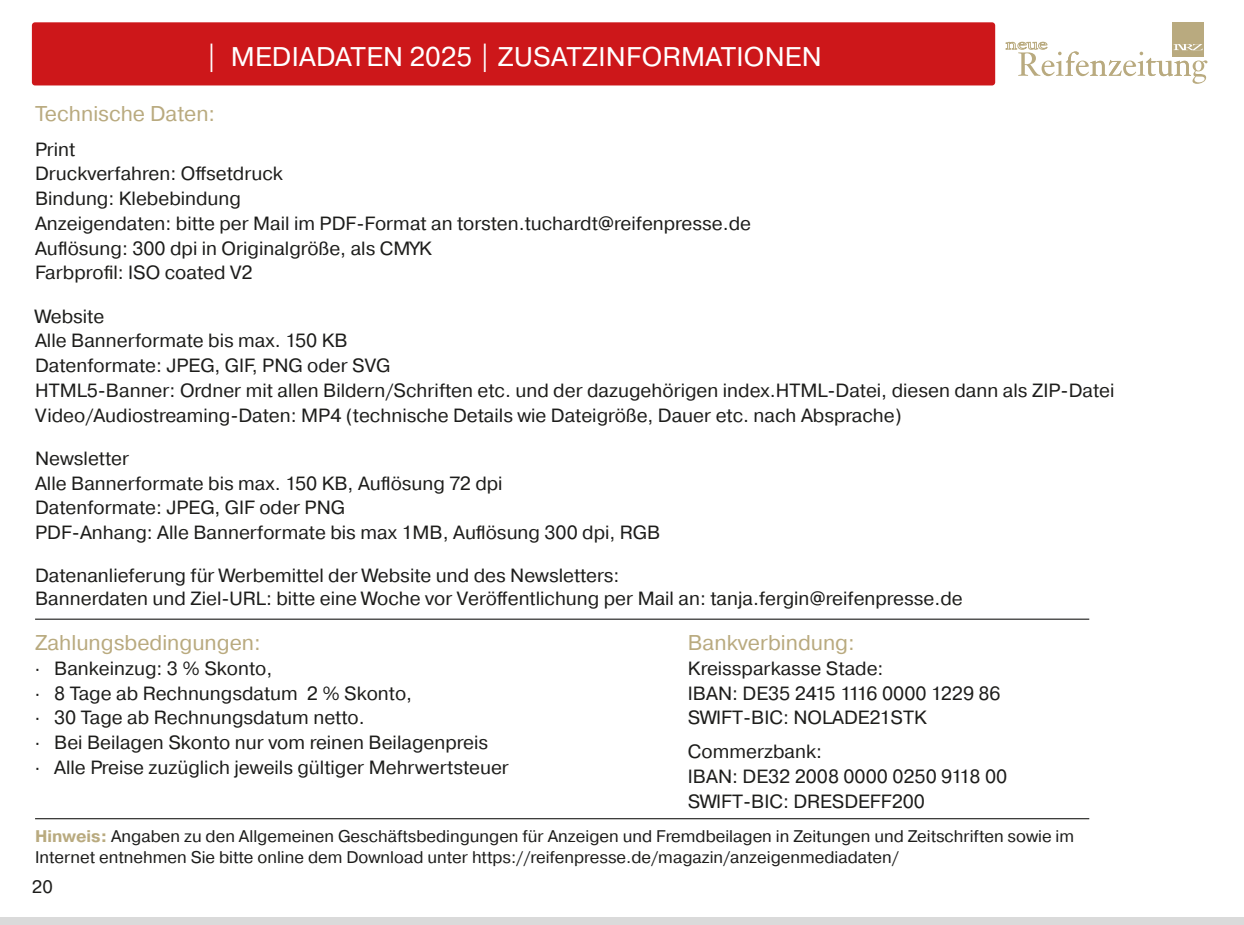
<style>
.page{position:relative;width:1244px;height:925px;background:#fff}
.page>*{position:absolute;margin:0;border:0;box-sizing:border-box;transform-origin:0 0}
.t1{font:27px "Pragmatica";letter-spacing:.01em;color:#fff}
.t2{font:21.38px "Pragmatica";color:#b9aa7f}
.t3{font:19.12px/24.8px "Pragmatica";color:#1d1d1b}
.t4{font:18px "Pragmatica";color:#1d1d1b}
.t5{font:16.88px/20.2px "Pragmatica";color:#1d1d1b}
.s1{font-weight:700;color:#b9aa7f}
</style>
<div class="page">
<div style="left:32px;top:22px;width:963px;height:63px;background:#cd171a;border-radius:3px"></div>
<div style="left:1172px;top:22px;width:32px;height:34px;background:#b9aa7f"></div>
<svg style="left:1005px;top:41px;width:202px;height:43px"></svg>
<div style="left:0;top:917px;width:1244px;height:8px;background:#dadada"></div>
<hr style="left:35px;top:618px;width:1054px;height:2px;background:#1d1d1b">
<hr style="left:35px;top:818px;width:1054px;height:1px;background:#1d1d1b">
<h1 class="t1" style="left:205px;top:40px;width:618px">| MEDIADATEN 2025 | ZUSATZINFORMATIONEN</h1>
<p class="t2" style="left:35px;top:101px;width:182px">Technische Daten:</p>
<p class="t3" style="left:35px;top:137px;width:717px">Print<br>Druckverfahren: Offsetdruck<br>Bindung: Klebebindung<br>Anzeigendaten: bitte per Mail im PDF-Format an torsten.tuchardt@reifenpresse.de Auflösung: 300 dpi in Originalgröße, als CMYK<br>Farbprofil: ISO coated V2</p>
<p class="t3" style="left:35px;top:304px;width:1081px">Website<br>Alle Bannerformate bis max. 150 KB<br>Datenformate: JPEG, GIF, PNG oder SVG<br>HTML5-Banner: Ordner mit allen Bildern/Schriften etc. und der dazugehörigen index.HTML-Datei, diesen dann als ZIP-Datei Video/Audiostreaming-Daten: MP4 (technische Details wie Dateigröße, Dauer etc. nach Absprache)</p>
<p class="t3" style="left:35px;top:446px;width:627px">Newsletter<br>Alle Bannerformate bis max. 150 KB, Auflösung 72 dpi<br>Datenformate: JPEG, GIF oder PNG<br>PDF-Anhang: Alle Bannerformate bis max 1MB, Auflösung 300 dpi, RGB</p>
<p class="t3" style="left:35px;top:565px;width:929px;line-height:22.9px">Datenanlieferung für Werbemittel der Website und des Newsletters:<br>Bannerdaten und Ziel-URL: bitte eine Woche vor Veröffentlichung per Mail an: tanja.fergin@reifenpresse.de</p>
<p class="t2" style="left:35px;top:630px;width:227px">Zahlungsbedingungen:</p>
<p class="t3" style="left:35px;top:656px;width:475px">· Bankeinzug: 3 % Skonto,<br>· 8 Tage ab Rechnungsdatum 2 % Skonto,<br>· 30 Tage ab Rechnungsdatum netto.<br>· Bei Beilagen Skonto nur vom reinen Beilagenpreis<br>· Alle Preise zuzüglich jeweils gültiger Mehrwertsteuer</p>
<p class="t2" style="left:688px;top:630px;width:168px">Bankverbindung:</p>
<p class="t3" style="left:688px;top:656px;width:314px">Kreissparkasse Stade:<br>IBAN: DE35 2415 1116 0000 1229 86<br>SWIFT-BIC: NOLADE21STK</p>
<p class="t3" style="left:688px;top:740px;width:321px">Commerzbank:<br>IBAN: DE32 2008 0000 0250 9118 00<br>SWIFT-BIC: DRESDEFF200</p>
<p class="t5" style="left:35px;top:827px;width:1040px"><span class="s1">Hinweis:</span> Angaben zu den Allgemeinen Geschäftsbedingungen für Anzeigen und Fremdbeilagen in Zeitungen und Zeitschriften sowie im<br>Internet entnehmen Sie bitte online dem Download unter https://reifenpresse.de/magazin/anzeigenmediadaten/</p>
<p class="t4" style="left:32px;top:875px;width:22px">20</p>
</div>
